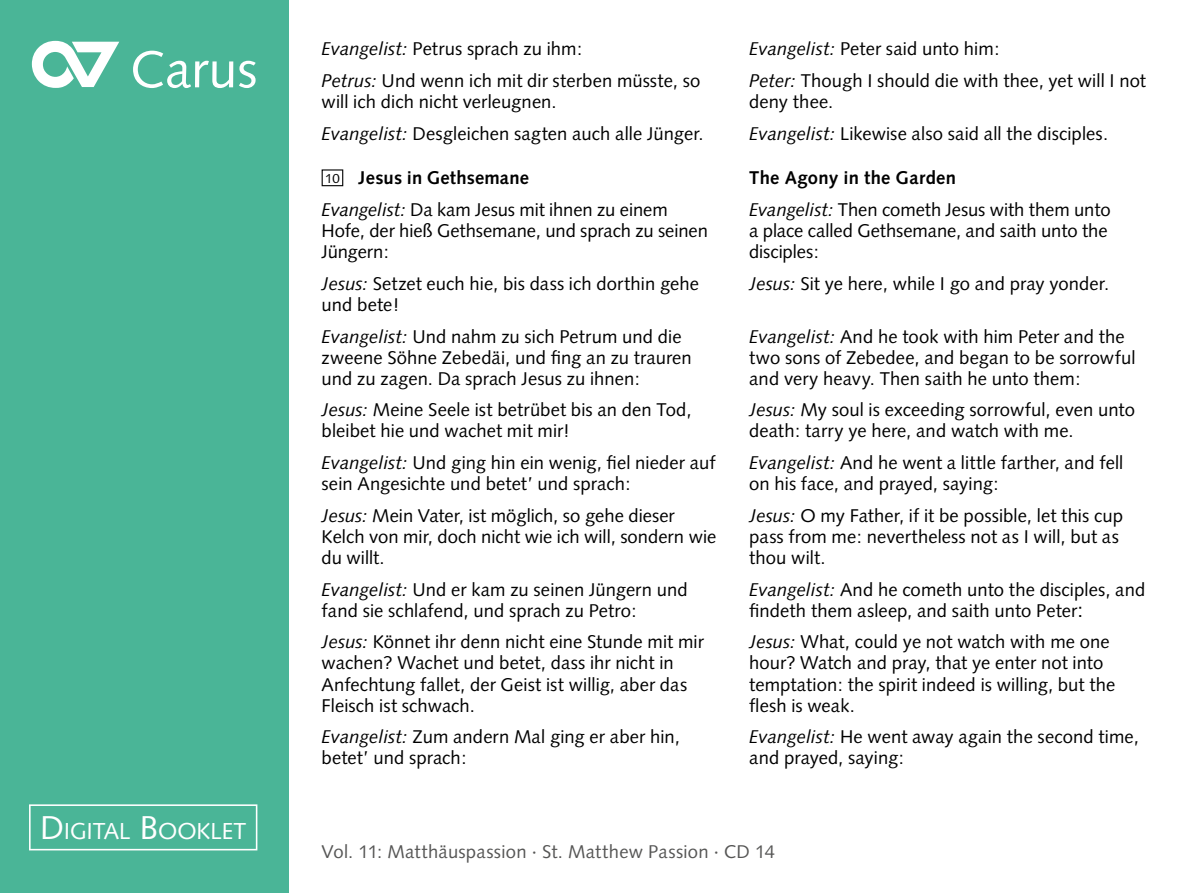
<style>
.page{position:relative;width:1188px;height:893px;background:#fff}
.page>*{position:absolute;margin:0;border:0;box-sizing:border-box;transform-origin:0 0}
.t1{font:51.9px "Syntax";color:#fff}
.t2{font:23.1px "Syntax LTCE";letter-spacing:-.01em;color:#fff}
.t3{font:18.45px/21.1px "Syntax";letter-spacing:.005em;color:#000}
.t4{font:18.45px "Syntax LTCE";letter-spacing:.015em;color:#565655}
.t5{font:700 18.45px "Syntax LTCE";letter-spacing:.01em;color:#000}
.s1{font-family:"Carus Logo"}
.s2{font-family:"Syntax LTCE";font-style:italic}
.s3{font-family:"Syntax";font-weight:400;font-size:13.2px}
.s4{font-size:33px}
.s5{font-size:20.55px}
</style>
<div class="page">
<div style="left:0;top:0;width:288px;height:893px;background:#4ab597"></div>
<svg style="left:29px;top:804px;width:228px;height:46px"></svg>
<svg style="left:322px;top:169px;width:21px;height:17px"></svg>
<h1 class="t1" style="left:29px;top:39px;width:230px"><span class="s1">C</span>Carus</h1>
<p class="t3" style="left:322px;top:33px;width:380px;line-height:31.7px"><span class="s2">Evangelist:</span> Petrus sprach zu ihm:<br><span class="s2">Petrus:</span> Und wenn ich mit dir sterben müsste, so</p>
<p class="t3" style="left:322px;top:86px;width:384px;line-height:31.7px">will ich dich nicht verleugnen.<br><span class="s2">Evangelist:</span> Desgleichen sagten auch alle Jünger.</p>
<p class="t5" style="left:325px;top:167px;width:205px"><span class="s3">10</span> Jesus in Gethsemane</p>
<p class="t3" style="left:322px;top:199px;width:388px"><span class="s2">Evangelist:</span> Da kam Jesus mit ihnen zu einem<br>Hofe, der hieß Gethsemane, und sprach zu seinen<br>Jüngern:</p>
<p class="t3" style="left:322px;top:273px;width:379px"><span class="s2">Jesus:</span> Setzet euch hie, bis dass ich dorthin gehe und bete!</p>
<p class="t3" style="left:322px;top:325px;width:372px"><span class="s2">Evangelist:</span> Und nahm zu sich Petrum und die zweene Söhne Zebedäi, und fing an zu trauren und zu zagen. Da sprach Jesus zu ihnen:</p>
<p class="t3" style="left:322px;top:399px;width:371px"><span class="s2">Jesus:</span> Meine Seele ist betrübet bis an den Tod, bleibet hie und wachet mit mir!</p>
<p class="t3" style="left:322px;top:452px;width:395px"><span class="s2">Evangelist:</span> Und ging hin ein wenig, fiel nieder auf sein Angesichte und betet’ und sprach:</p>
<p class="t3" style="left:322px;top:505px;width:396px"><span class="s2">Jesus:</span> Mein Vater, ist möglich, so gehe dieser<br>Kelch von mir, doch nicht wie ich will, sondern wie du willt.</p>
<p class="t3" style="left:322px;top:578px;width:368px"><span class="s2">Evangelist:</span> Und er kam zu seinen Jüngern und fand sie schlafend, und sprach zu Petro:</p>
<p class="t3" style="left:322px;top:631px;width:384px"><span class="s2">Jesus:</span> Könnet ihr denn nicht eine Stunde mit mir wachen? Wachet und betet, dass ihr nicht in Anfechtung fallet, der Geist ist willig, aber das Fleisch ist schwach.</p>
<p class="t3" style="left:322px;top:726px;width:360px"><span class="s2">Evangelist:</span> Zum andern Mal ging er aber hin, betet’ und sprach:</p>
<p class="t2" style="left:40px;top:817px;width:208px"><span class="s4">D</span>IGITAL <span class="s4">B</span>OOKLET</p>
<p class="t3" style="left:749px;top:33px;width:398px;line-height:31.7px"><span class="s2">Evangelist:</span> Peter said unto him:<br><span class="s2">Peter:</span> Though I should die with thee, yet will I not</p>
<p class="t3" style="left:749px;top:86px;width:360px;line-height:31.7px">deny thee.<br><span class="s2">Evangelist:</span> Likewise also said all the disciples.</p>
<p class="t5" style="left:749px;top:167px;width:209px">The Agony in the Garden</p>
<p class="t3" style="left:749px;top:199px;width:363px"><span class="s2">Evangelist:</span> Then cometh Jesus with them unto a place called Gethsemane, and saith unto the disciples:</p>
<p class="t3" style="left:749px;top:273px;width:362px"><span class="s2">Jesus:</span> Sit ye here, while I go and pray yonder.</p>
<p class="t3" style="left:749px;top:325px;width:388px"><span class="s2">Evangelist:</span> And he took with him Peter and the two sons of Zebedee, and began to be sorrowful and very heavy. Then saith he unto them:</p>
<p class="t3" style="left:749px;top:399px;width:387px"><span class="s2">Jesus:</span> My soul is exceeding sorrowful, even unto death: tarry ye here, and watch with me.</p>
<p class="t3" style="left:749px;top:452px;width:376px"><span class="s2">Evangelist:</span> And he went a little farther, and fell on his face, and prayed, saying:</p>
<p class="t3" style="left:749px;top:505px;width:375px"><span class="s2">Jesus:</span> O my Father, if it be possible, let this cup pass from me: nevertheless not as I will, but as thou wilt.</p>
<p class="t3" style="left:749px;top:578px;width:398px"><span class="s2">Evangelist:</span> And he cometh unto the disciples, and findeth them asleep, and saith unto Peter<span class="s5">:</span></p>
<p class="t3" style="left:749px;top:631px;width:368px"><span class="s2">Jesus:</span> What, could ye not watch with me one hour? Watch and pray, that ye enter not into temptation: the spirit indeed is willing, but the flesh is weak.</p>
<p class="t3" style="left:749px;top:726px;width:391px"><span class="s2">Evangelist:</span> He went away again the second time, and prayed, saying:</p>
<p class="t4" style="left:322px;top:840px;width:455px">Vol. 11: Matthäuspassion · St. Matthew Passion · CD 14</p>
</div>
